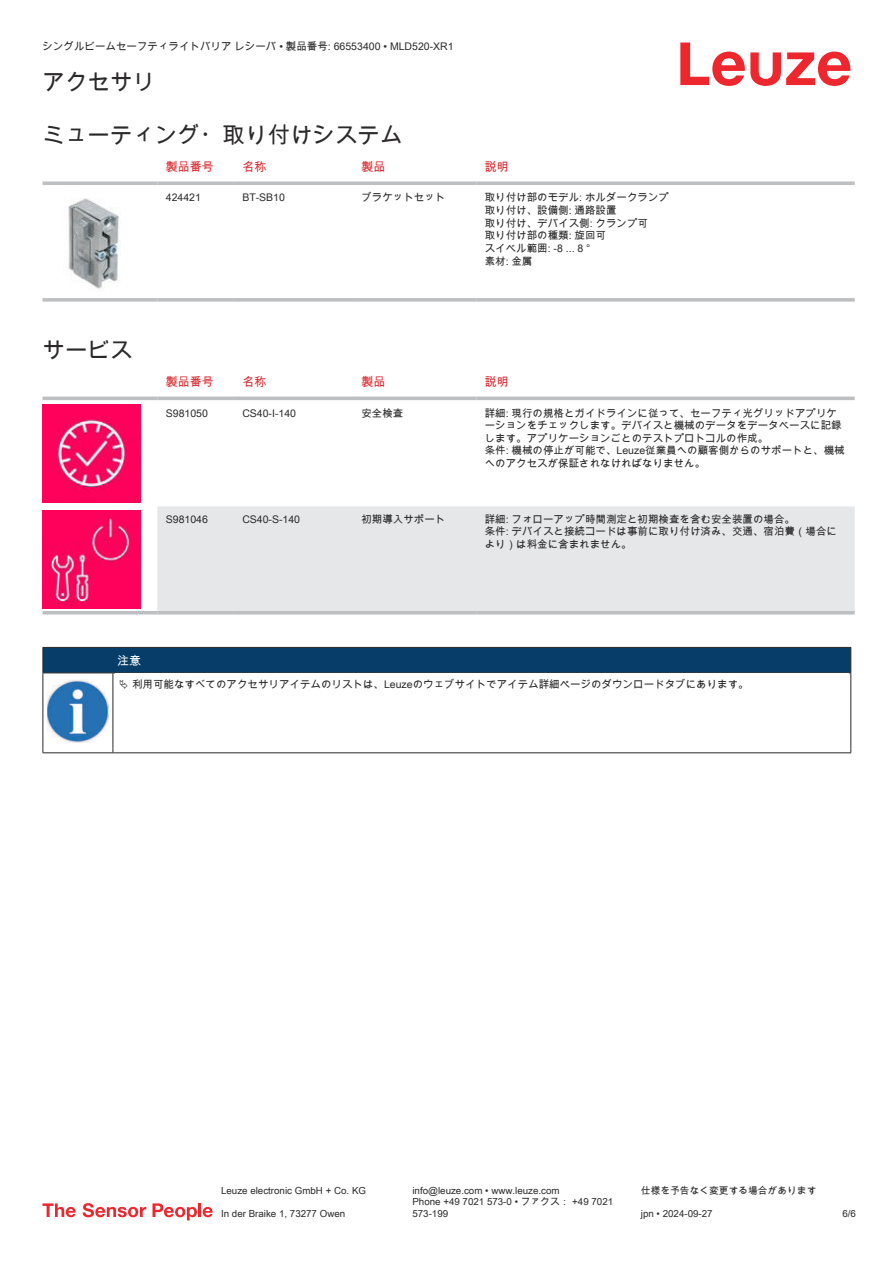
<style>
.page{position:relative;width:893px;height:1263px;background:#fff}
.page>*{position:absolute;margin:0;border:0;box-sizing:border-box;transform-origin:0 0}
.t1{font:22.5px "Arial Unicode MS";color:#2b292a}
.t2{font:12px "Arial Unicode MS";color:#db2a30}
.t3{font:12px "Arial Unicode MS";color:#fff}
.t4{font:10.5px/12.6px "Arial Unicode MS";color:#2b292a}
.t5{font:9.75px/11.7px "Arial Unicode MS";color:#2b292a}
</style>
<div class="page">
<svg style="left:680px;top:43px;width:170px;height:43px"></svg>
<svg style="left:43px;top:181px;width:114px;height:4px"></svg>
<svg style="left:157px;top:181px;width:77px;height:4px"></svg>
<svg style="left:234px;top:181px;width:119px;height:4px"></svg>
<svg style="left:353px;top:181px;width:123px;height:4px"></svg>
<svg style="left:476px;top:181px;width:379px;height:4px;background:#c4c6c8"></svg>
<svg style="left:43px;top:298px;width:114px;height:4px"></svg>
<svg style="left:157px;top:298px;width:77px;height:4px"></svg>
<svg style="left:234px;top:298px;width:119px;height:4px"></svg>
<svg style="left:353px;top:298px;width:123px;height:4px"></svg>
<svg style="left:476px;top:298px;width:379px;height:4px;background:#c3c5c7"></svg>
<img style="left:68px;top:198px;width:53px;height:91px">
<svg style="left:43px;top:396px;width:812px;height:219px"></svg>
<div style="left:157px;top:506px;width:698px;height:105px;background:#e6e7e9"></div>
<hr style="left:43px;top:397px;width:114px;height:3px;background:#bdbfc1">
<hr style="left:157px;top:397px;width:77px;height:3px;background:#bdbfc1">
<hr style="left:234px;top:397px;width:119px;height:3px;background:#bdbfc1">
<hr style="left:353px;top:397px;width:123px;height:3px;background:#bdbfc1">
<hr style="left:476px;top:397px;width:379px;height:3px;background:#bdbfc1">
<hr style="left:43px;top:611px;width:114px;height:3px;background:#bdbfc1">
<hr style="left:157px;top:611px;width:77px;height:3px;background:#bdbfc1">
<hr style="left:234px;top:611px;width:119px;height:3px;background:#bdbfc1">
<hr style="left:353px;top:611px;width:123px;height:3px;background:#bdbfc1">
<hr style="left:476px;top:611px;width:379px;height:3px;background:#bdbfc1">
<img style="left:43px;top:404px;width:97px;height:98px">
<img style="left:43px;top:511px;width:97px;height:97px">
<div style="left:43px;top:647px;width:808px;height:26px;background:#063d69"></div>
<hr style="left:113px;top:672px;width:738px;height:1px;background:#2b292a">
<hr style="left:43px;top:673px;width:1px;height:75px;background:#2b292a">
<hr style="left:113px;top:673px;width:1px;height:75px;background:#2b292a">
<hr style="left:850px;top:673px;width:1px;height:75px;background:#2b292a">
<hr style="left:43px;top:752px;width:70px;height:1px;background:#2b292a">
<hr style="left:113px;top:752px;width:738px;height:1px;background:#2b292a">
<img style="left:47px;top:679px;width:61px;height:63px">
<svg style="left:43px;top:1203px;width:33px;height:14px"></svg>
<svg style="left:83px;top:1203px;width:63px;height:14px"></svg>
<svg style="left:153px;top:1203px;width:44px;height:17px"></svg>
<hr style="left:198px;top:1203px;width:3px;height:14px;background:#ed272d">
<svg style="left:203px;top:1207px;width:10px;height:10px"></svg>
<p class="t4" style="left:43px;top:40px;width:413px">シングルビームセーフティライトバリア レシーバ • 製品番号: 66553400 • MLD520-XR1</p>
<h1 class="t1" style="left:43px;top:66px;width:114px">アクセサリ</h1>
<h1 class="t1" style="left:43px;top:119px;width:361px">ミューティング・取り付けシステム</h1>
<p class="t2" style="left:166px;top:158px;width:49px">製品番号</p>
<p class="t2" style="left:242px;top:158px;width:25px">名称</p>
<p class="t2" style="left:361px;top:158px;width:25px">製品</p>
<p class="t2" style="left:485px;top:158px;width:25px">説明</p>
<p class="t4" style="left:166px;top:191px;width:37px">424421</p>
<p class="t4" style="left:242px;top:191px;width:44px">BT-SB10</p>
<p class="t4" style="left:361px;top:191px;width:85px">ブラケットセット</p>
<p class="t4" style="left:485px;top:191px;width:186px">取り付け部のモデル: ホルダークランプ取り付け、設備側: 通路設置<br>取り付け、デバイス側: クランプ可<br>取り付け部の種類: 旋回可<br>スイベル範囲: -8 ... 8 °<br>素材: 金属</p>
<h1 class="t1" style="left:43px;top:334px;width:91px">サービス</h1>
<p class="t2" style="left:166px;top:373px;width:49px">製品番号</p>
<p class="t2" style="left:242px;top:373px;width:25px">名称</p>
<p class="t2" style="left:361px;top:373px;width:25px">製品</p>
<p class="t2" style="left:485px;top:373px;width:25px">説明</p>
<p class="t4" style="left:166px;top:406px;width:44px">S981050</p>
<p class="t4" style="left:242px;top:406px;width:55px">CS40-I-140</p>
<p class="t4" style="left:361px;top:406px;width:43px">安全検査</p>
<p class="t4" style="left:485px;top:406px;width:361px">詳細: 現行の規格とガイドラインに従って、セーフティ光グリッドアプリケーショ ンをチェックします。デバイスと機械のデータをデータベースに記録します 。アプリケーションごとのテストプロトコルの作成。<br>条件: 機械の停止が可能で、Leuze従業員への顧客側からのサポートと、機械への アクセスが保証されなければなりません。</p>
<p class="t4" style="left:166px;top:513px;width:44px">S981046</p>
<p class="t4" style="left:242px;top:513px;width:59px">CS40-S-140</p>
<p class="t4" style="left:361px;top:513px;width:85px">初期導入サポート</p>
<p class="t4" style="left:485px;top:513px;width:354px">詳細: フォローアップ時間測定と初期検査を含む安全装置の場合。<br>条件: デバイスと接続コードは事前に取り付け済み、交通、宿泊費（場合により） は料金に含まれません。</p>
<p class="t3" style="left:117px;top:652px;width:25px">注意</p>
<p class="t4" style="left:132px;top:677px;width:618px">利用可能なすべてのアクセサリアイテムのリストは、Leuzeのウェブサイトでアイテム詳細ページのダウンロードタブにあります。</p>
<p class="t5" style="left:221px;top:1184px;width:146px">Leuze electronic GmbH + Co. KG</p>
<p class="t5" style="left:412px;top:1184px;width:149px">info@leuze.com • www.leuze.com</p>
<p class="t5" style="left:641px;top:1184px;width:177px">仕様を予告なく変更する場合があります</p>
<p class="t5" style="left:221px;top:1207px;width:126px">In der Braike 1, 73277 Owen</p>
<p class="t5" style="left:412px;top:1196px;width:202px">Phone +49 7021 573-0 • ファクス： +49 7021<br>573-199</p>
<p class="t5" style="left:641px;top:1207px;width:73px">jpn • 2024-09-27</p>
<p class="t5" style="left:842px;top:1207px;width:15px">6/6</p>
</div>
